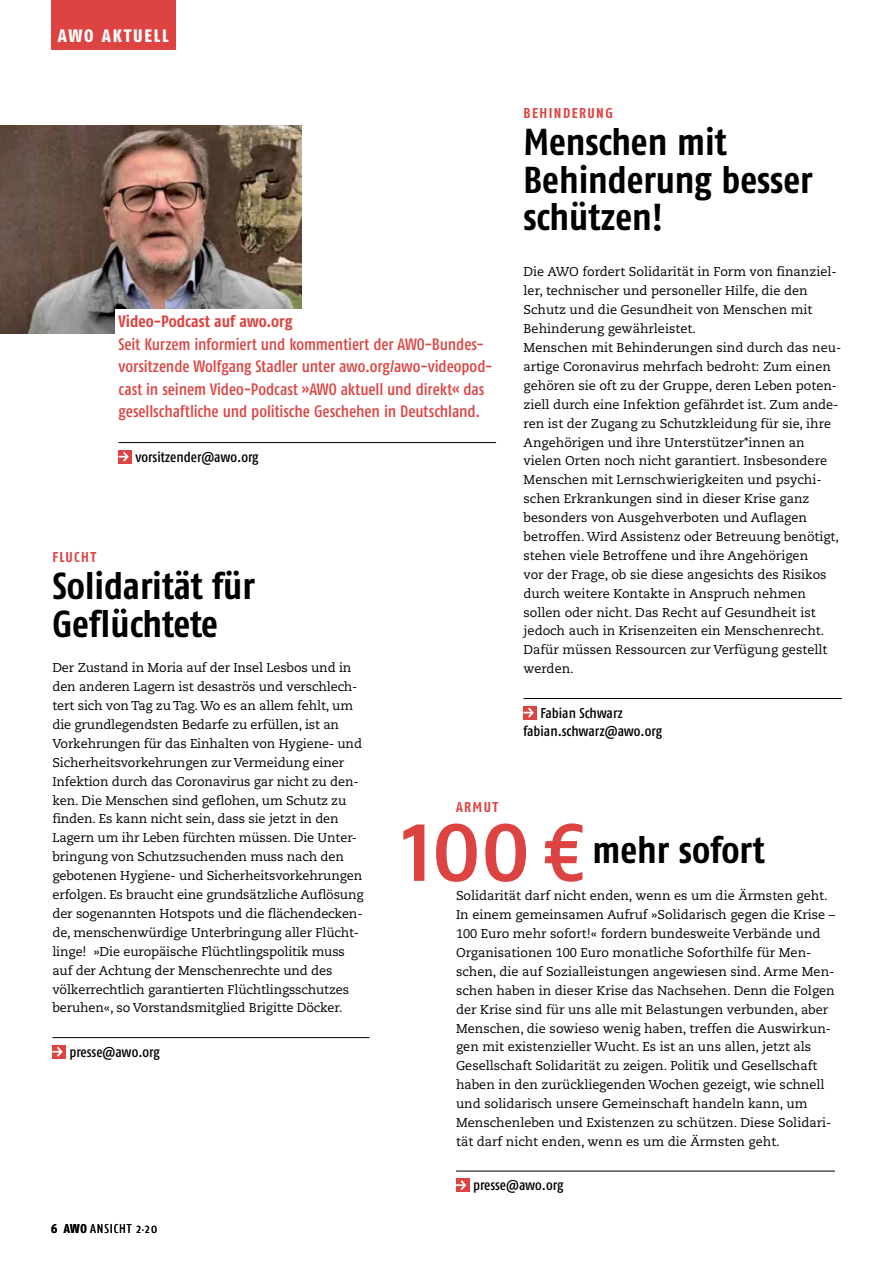
<style>
.page{position:relative;width:893px;height:1263px;background:#fff}
.page>*{position:absolute;margin:0;border:0;box-sizing:border-box;transform-origin:0 0}
.t1{font:100.65px "Fago Co Med";color:#dc4341}
.t2{font:700 37.5px/37.5px "Fago Co";color:#000}
.t3{font:18px "Fago Co Exb Lf";letter-spacing:.1em;color:#fff}
.t4{font:16.5px/22.5px "Fago Co Med";letter-spacing:-.01em;color:#dc4341}
.t5{font:16.5px "Fago Co Bold Lf";color:#dc4341}
.t6{font:14.25px/18px "Fago Co Med";letter-spacing:-.005em;color:#000}
.t7{font:700 14.25px "Fago Co";letter-spacing:.1em;color:#dc4341}
.t8{font:12.75px/18.9px "Caecilia";color:#000}
.t9{font:12.75px "Fago Co";letter-spacing:.07em;color:#000}
.s1{font-size:85.65px}
.s2{font-weight:700}
.s3{font-size:7.5px}
</style>
<div class="page">
<div style="left:51px;top:0;width:124px;height:49px;background:#dc4341"></div>
<hr style="left:52px;top:1037px;width:317px;height:1px;background:#000">
<div style="left:53px;top:1045px;width:13px;height:13px;background:#dc4341"></div>
<svg style="left:52px;top:1047px;width:11px;height:10px"></svg>
<hr style="left:524px;top:698px;width:318px;height:1px;background:#000">
<div style="left:524px;top:706px;width:13px;height:13px;background:#dc4341"></div>
<svg style="left:524px;top:708px;width:10px;height:10px"></svg>
<img style="left:0;top:125px;width:302px;height:208px">
<div style="left:115px;top:309px;width:190px;height:32px;background:#fff"></div>
<hr style="left:119px;top:442px;width:377px;height:1px;background:#000">
<div style="left:119px;top:450px;width:13px;height:13px;background:#dc4341"></div>
<svg style="left:119px;top:452px;width:10px;height:10px"></svg>
<hr style="left:456px;top:1171px;width:379px;height:1px;background:#000">
<div style="left:456px;top:1178px;width:13px;height:14px;background:#dc4341"></div>
<svg style="left:456px;top:1180px;width:10px;height:10px"></svg>
<h3 class="t3" style="left:58px;top:25px;width:112px">AWO AKTUELL</h3>
<p class="t7" style="left:524px;top:104px;width:91px">BEHINDERUNG</p>
<h2 class="t2" style="left:524px;top:123px;width:291px">Menschen mit<br>Behinderung besser schützen!</h2>
<p class="t8" style="left:524px;top:263px;width:319px">Die AWO fordert Solidarität in Form von finanziel&shy;ler, technischer und personeller Hilfe, die den Schutz und die Gesundheit von Menschen mit Behinderung gewährleistet.<br>Menschen mit Behinderungen sind durch das neu&shy;artige Coronavirus mehrfach bedroht: Zum einen gehören sie oft zu der Gruppe, deren Leben poten&shy;ziell durch eine Infektion gefährdet ist. Zum ande&shy;ren ist der Zugang zu Schutzkleidung für sie, ihre Angehörigen und ihre Unterstützer*innen an vielen Orten noch nicht garantiert. Insbesondere Menschen mit Lernschwierigkeiten und psychi&shy;schen Erkrankungen sind in dieser Krise ganz besonders von Ausgehverboten und Auflagen betroffen. Wird Assistenz oder Betreuung benötigt, stehen viele Betroffene und ihre Angehörigen<br>vor der Frage, ob sie diese angesichts des Risikos durch weitere Kontakte in Anspruch nehmen sollen oder nicht. Das Recht auf Gesundheit ist jedoch auch in Krisenzeiten ein Menschenrecht.<br>Dafür müssen Ressourcen zur Verfügung gestellt werden.</p>
<p class="t6" style="left:524px;top:704px;width:140px;text-indent:17px">Fabian Schwarz fabian.schwarz@awo.org</p>
<p class="t5" style="left:119px;top:312px;width:175px">Video-Podcast auf awo.org</p>
<p class="t4" style="left:119px;top:333px;width:376px">Seit Kurzem informiert und kommentiert der AWO-Bundes&shy;vorsitzende Wolfgang Stadler unter awo.org/awo-videopod&shy;cast in seinem Video-Podcast »AWO aktuell und direkt« das gesellschaftliche und politische Geschehen in Deutschland.</p>
<p class="t6" style="left:136px;top:448px;width:125px">vorsitzender@awo.org</p>
<p class="t7" style="left:52px;top:548px;width:45px">FLUCHT</p>
<h2 class="t2" style="left:52px;top:567px;width:204px">Solidarität für<br>Geflüchtete</h2>
<p class="t8" style="left:52px;top:659px;width:313px">Der Zustand in Moria auf der Insel Lesbos und in den anderen Lagern ist desaströs und verschlech&shy;tert sich von Tag zu Tag. Wo es an allem fehlt, um die grundlegendsten Bedarfe zu erfüllen, ist an Vorkehrungen für das Einhalten von Hygiene- und Sicherheitsvorkehrungen zur Vermeidung einer Infektion durch das Coronavirus gar nicht zu den&shy;ken. Die Menschen sind geflohen, um Schutz zu finden. Es kann nicht sein, dass sie jetzt in den Lagern um ihr Leben fürchten müssen. Die Unter&shy;bringung von Schutzsuchenden muss nach den gebotenen Hygiene- und Sicherheitsvorkehrungen erfolgen. Es braucht eine grundsätzliche Auflösung der sogenannten Hotspots und die flächendecken&shy;de, menschenwürdige Unterbringung aller Flücht&shy;linge! »Die europäische Flüchtlingspolitik muss auf der Achtung der Menschenrechte und des völkerrechtlich garantierten Flüchtlingsschutzes beruhen«, so Vorstandsmitglied Brigitte Döcker.</p>
<p class="t6" style="left:69px;top:1043px;width:92px">presse@awo.org</p>
<p class="t7" style="left:456px;top:798px;width:44px">ARMUT</p>
<h1 class="t1" style="left:402px;top:788px;width:183px">100 <span class="s1">€</span></h1>
<h2 class="t2" style="left:593px;top:830px;width:174px">mehr sofort</h2>
<p class="t8" style="left:456px;top:886px;width:381px">Solidarität darf nicht enden, wenn es um die Ärmsten geht.<br>In einem gemeinsamen Aufruf »Solidarisch gegen die Krise – 100 Euro mehr sofort!« fordern bundesweite Verbände und Organisationen 100 Euro monatliche Soforthilfe für Men&shy;schen, die auf Sozialleistungen angewiesen sind. Arme Men&shy;schen haben in dieser Krise das Nachsehen. Denn die Folgen der Krise sind für uns alle mit Belastungen verbunden, aber Menschen, die sowieso wenig haben, treffen die Auswirkun&shy;gen mit existenzieller Wucht. Es ist an uns allen, jetzt als Gesellschaft Solidarität zu zeigen. Politik und Gesellschaft haben in den zurückliegenden Wochen gezeigt, wie schnell und solidarisch unsere Gemeinschaft handeln kann, um Menschenleben und Existenzen zu schützen. Diese Solidari&shy;tät darf nicht enden, wenn es um die Ärmsten geht.</p>
<p class="t6" style="left:473px;top:1176px;width:92px">presse@awo.org</p>
<p class="t9" style="left:51px;top:1221px;width:108px"><span class="s2">6 AWO</span> ANSICHT 2 <span class="s3">•</span>20</p>
</div>
